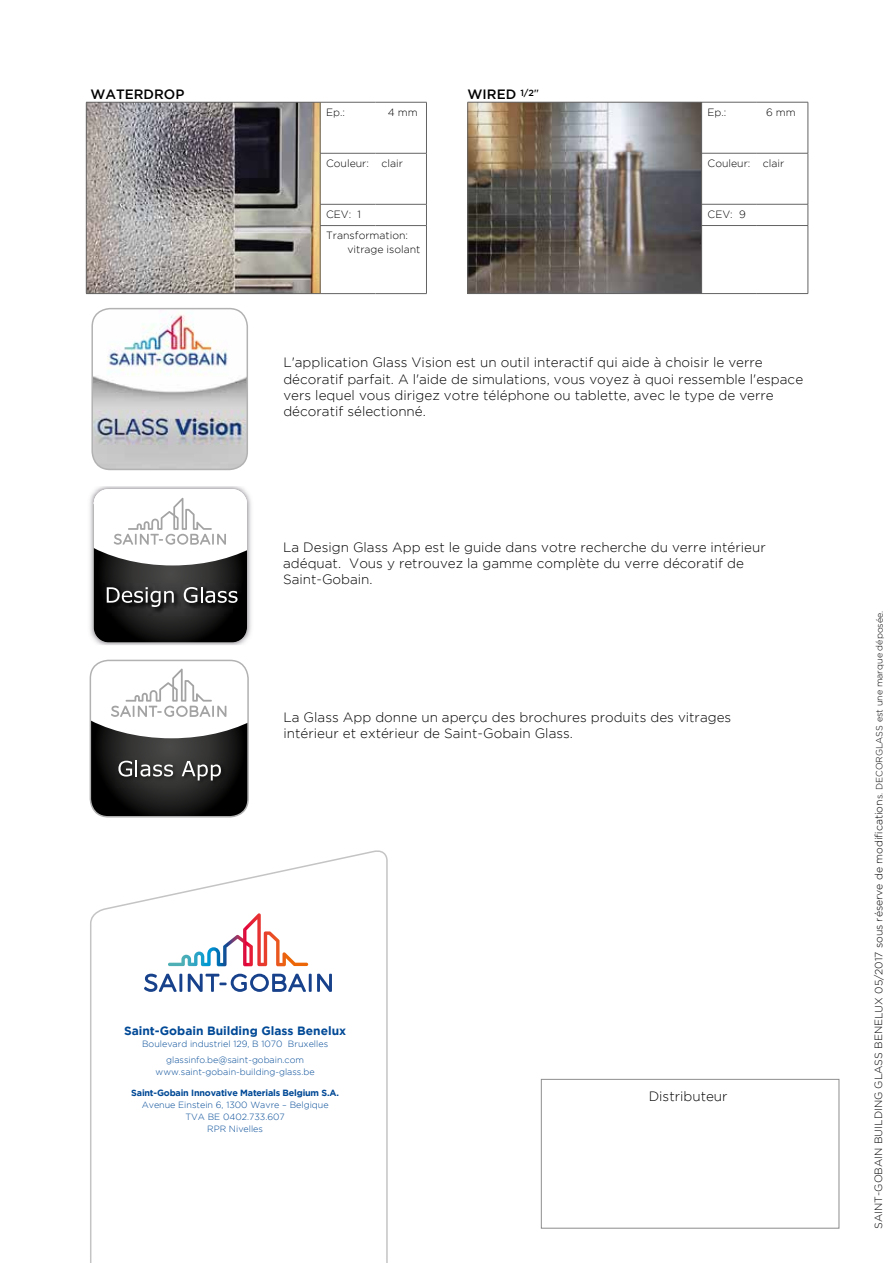
<style>
.page{position:relative;width:893px;height:1263px;background:#fff}
.page>*{position:absolute;margin:0;border:0;box-sizing:border-box;transform-origin:0 0}
.t1{font:300 13.5px/16.2px "Gotham";color:#000}
.t2{font:500 13.5px "Gotham";color:#000}
.t3{font:700 12px "Gotham";color:#004996}
.t4{font:300 10.5px/21.3px "Gotham";color:#000}
.t5{font:300 9px/12px "Gotham";color:#004996;text-align:center}
.t6{font:700 9px "Gotham";letter-spacing:-.02em;color:#004996}
.s1{font-size:9px}
</style>
<div class="page">
<div style="left:541px;top:1079px;width:298px;height:149px;background:#fff;border:1px solid #878787"></div>
<svg style="left:90px;top:850px;width:298px;height:413px"></svg>
<svg style="left:144px;top:974px;width:33px;height:18px"></svg>
<hr style="left:179px;top:974px;width:3px;height:18px;background:#17428b">
<svg style="left:188px;top:974px;width:118px;height:18px"></svg>
<hr style="left:309px;top:974px;width:3px;height:18px;background:#17428b">
<svg style="left:317px;top:974px;width:15px;height:18px"></svg>
<svg style="left:168px;top:913px;width:140px;height:53px"></svg>
<img style="left:94px;top:309px;width:153px;height:160px">
<div style="left:91px;top:308px;width:157px;height:162px;border:2px solid #b3b2b2;border-radius:18px"></div>
<img style="left:90px;top:486px;width:161px;height:159px">
<svg style="left:94px;top:489px;width:153px;height:153px"></svg>
<svg style="left:90px;top:660px;width:158px;height:157px"></svg>
<div style="left:90px;top:660px;width:159px;height:157px;border:2px solid #b3b2b2;border-radius:18px"></div>
<img style="left:468px;top:103px;width:233px;height:190px">
<hr style="left:701px;top:153px;width:56px;height:1px;background:#646363">
<hr style="left:757px;top:153px;width:51px;height:1px;background:#646363">
<hr style="left:468px;top:102px;width:234px;height:1px;background:#646363">
<hr style="left:467px;top:102px;width:1px;height:51px;background:#646363">
<hr style="left:702px;top:102px;width:55px;height:1px;background:#646363">
<hr style="left:701px;top:102px;width:1px;height:51px;background:#646363">
<hr style="left:757px;top:102px;width:51px;height:1px;background:#646363">
<hr style="left:808px;top:102px;width:1px;height:51px;background:#646363">
<hr style="left:467px;top:153px;width:1px;height:51px;background:#646363">
<hr style="left:701px;top:153px;width:1px;height:51px;background:#646363">
<hr style="left:808px;top:153px;width:1px;height:51px;background:#646363">
<svg style="left:467px;top:204px;width:1px;height:21px"></svg>
<hr style="left:467px;top:226px;width:1px;height:67px;background:#646363">
<hr style="left:701px;top:204px;width:56px;height:1px;background:#646363">
<svg style="left:701px;top:205px;width:1px;height:20px"></svg>
<hr style="left:757px;top:204px;width:51px;height:1px;background:#646363">
<svg style="left:808px;top:204px;width:1px;height:21px"></svg>
<hr style="left:701px;top:225px;width:56px;height:1px;background:#646363">
<hr style="left:701px;top:226px;width:1px;height:67px;background:#646363">
<hr style="left:757px;top:225px;width:51px;height:1px;background:#646363">
<hr style="left:808px;top:226px;width:1px;height:67px;background:#646363">
<hr style="left:468px;top:293px;width:234px;height:1px;background:#646363">
<hr style="left:702px;top:293px;width:55px;height:1px;background:#646363">
<hr style="left:757px;top:293px;width:51px;height:1px;background:#646363">
<img style="left:87px;top:103px;width:233px;height:190px">
<hr style="left:320px;top:153px;width:55px;height:1px;background:#646363">
<hr style="left:375px;top:153px;width:52px;height:1px;background:#646363">
<hr style="left:86px;top:102px;width:234px;height:1px;background:#646363">
<hr style="left:86px;top:102px;width:1px;height:51px;background:#646363">
<hr style="left:320px;top:102px;width:55px;height:1px;background:#646363">
<hr style="left:320px;top:102px;width:1px;height:51px;background:#646363">
<hr style="left:375px;top:102px;width:52px;height:1px;background:#646363">
<hr style="left:426px;top:102px;width:1px;height:51px;background:#646363">
<hr style="left:86px;top:153px;width:1px;height:51px;background:#646363">
<hr style="left:320px;top:153px;width:1px;height:51px;background:#646363">
<hr style="left:426px;top:153px;width:1px;height:51px;background:#646363">
<svg style="left:86px;top:204px;width:1px;height:22px"></svg>
<hr style="left:86px;top:226px;width:1px;height:67px;background:#646363">
<hr style="left:320px;top:204px;width:55px;height:1px;background:#646363">
<svg style="left:320px;top:204px;width:1px;height:21px"></svg>
<hr style="left:375px;top:204px;width:52px;height:1px;background:#646363">
<svg style="left:426px;top:204px;width:1px;height:21px"></svg>
<hr style="left:320px;top:225px;width:55px;height:1px;background:#646363">
<hr style="left:320px;top:226px;width:1px;height:67px;background:#646363">
<hr style="left:375px;top:225px;width:52px;height:1px;background:#646363">
<hr style="left:426px;top:226px;width:1px;height:67px;background:#646363">
<hr style="left:86px;top:293px;width:234px;height:1px;background:#646363">
<hr style="left:320px;top:293px;width:55px;height:1px;background:#646363">
<hr style="left:375px;top:293px;width:52px;height:1px;background:#646363">
<p class="t2" style="left:90px;top:87px;width:96px">WATERDROP</p>
<p class="t2" style="left:468px;top:87px;width:73px">WIRED <sup>1/2''</sup></p>
<p class="t4" style="left:326px;top:101px;width:20px">Ep.:</p>
<p class="t4" style="left:388px;top:101px;width:32px">4 mm</p>
<p class="t4" style="left:708px;top:101px;width:20px">Ep.:</p>
<p class="t4" style="left:766px;top:101px;width:31px">6 mm</p>
<p class="t4" style="left:326px;top:152px;width:78px">Couleur: clair</p>
<p class="t4" style="left:708px;top:152px;width:78px">Couleur: clair</p>
<p class="t4" style="left:326px;top:203px;width:83px">CEV: 1<br>Transformation:</p>
<p class="t4" style="left:347px;top:238px;width:75px">vitrage isolant</p>
<p class="t4" style="left:708px;top:203px;width:40px">CEV: 9</p>
<p class="t1" style="left:283px;top:354px;width:521px">L'application Glass Vision est un outil interactif qui aide à choisir le verre décoratif parfait. A l'aide de simulations, vous voyez à quoi ressemble l'espace vers lequel vous dirigez votre téléphone ou tablette, avec le type de verre décoratif sélectionné.</p>
<p class="t1" style="left:283px;top:539px;width:484px">La Design Glass App est le guide dans votre recherche du verre intérieur adéquat. Vous y retrouvez la gamme complète du verre décoratif de<br>Saint-Gobain.</p>
<p class="t1" style="left:283px;top:709px;width:449px">La Glass App donne un aperçu des brochures produits des vitrages intérieur et extérieur de Saint-Gobain Glass.</p>
<p class="t3" style="left:124px;top:1023px;width:224px">Saint-Gobain Building Glass Benelux</p>
<p class="t5" style="left:142px;top:1035px;width:188px;line-height:16.2px">Boulevard industriel 129, B 1070 Bruxelles glassinfo.be@saint-gobain.com</p>
<p class="t5" style="left:156px;top:1066px;width:161px">www.saint-gobain-building-glass.be</p>
<p class="t6" style="left:131px;top:1087px;width:209px">Saint-Gobain Innovative Materials Belgium S.A.</p>
<p class="t5" style="left:142px;top:1098px;width:188px">Avenue Einstein 6, 1300 Wavre – Belgique<br>TVA BE 0402.733.607<br>RPR Nivelles</p>
<p class="t1" style="left:649px;top:1088px;width:80px">Distributeur</p>
<p class="t4" style="left:868px;top:1229px;width:620px;rotate:-90deg">SAINT-GOBAIN BUILDING GLASS BENELUX 05/2017 sous réserve de modification<span class="s1">s. DECORGLASS est une marque déposée.</span></p>
</div>
